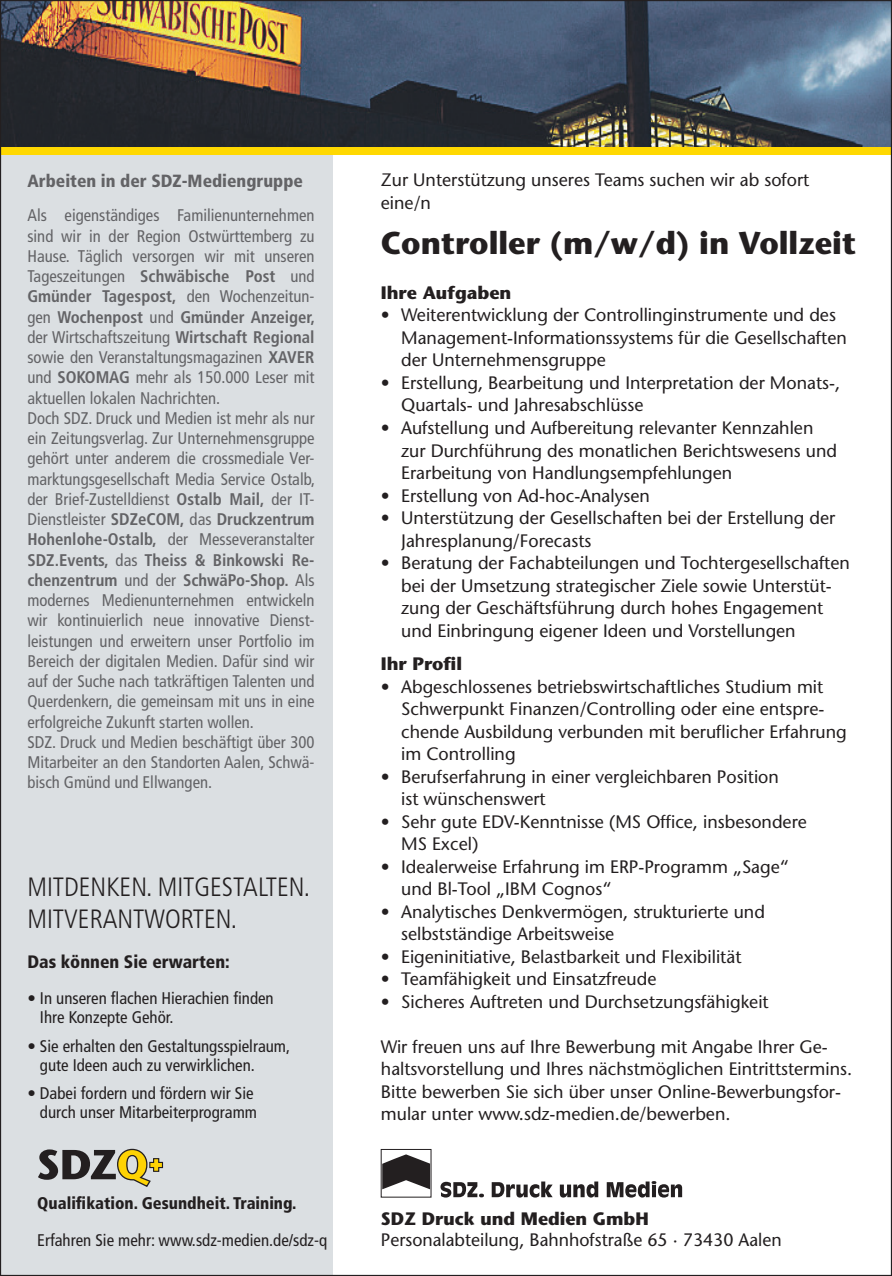
<style>
.page{position:relative;width:892px;height:1276px;background:#fff}
.page>*{position:absolute;margin:0;border:0;box-sizing:border-box;transform-origin:0 0}
.t1{font:700 31.5px "Stone Sans";color:#231f20}
.t2{font:300 condensed 26.55px/31.5px "Frutiger LT";color:#231f20}
.t3{font:18px/22.5px "Stone Sans";color:#231f20}
.t4{font:700 18px "Stone Sans";color:#231f20}
.t5{font:900 condensed 18px "Frutiger LT";color:#231f20}
.t6{font:900 condensed 17.55px "Frutiger LT";color:#636366}
.t7{font:condensed 16.88px/20.2px "Frutiger LT";color:#636366}
.t8{font:condensed 16.88px/19.1px "Frutiger LT";color:#231f20}
.t9{font:900 condensed 16.88px "Frutiger LT";color:#231f20}
.s1{font-weight:700}
</style>
<div class="page">
<div style="left:0;top:110px;width:332px;height:1166px;background:#dbdfe2"></div>
<img style="left:2px;top:2px;width:888px;height:145px">
<div style="left:0;top:147px;width:892px;height:8px;background:#ffd801"></div>
<svg style="left:38px;top:1148px;width:126px;height:39px"></svg>
<div style="left:381px;top:1149px;width:50px;height:48px;border:1px solid #231f20"></div>
<svg style="left:382px;top:1154px;width:48px;height:35px"></svg>
<svg style="left:440px;top:1181px;width:44px;height:16px"></svg>
<svg style="left:492px;top:1181px;width:60px;height:16px"></svg>
<svg style="left:560px;top:1181px;width:38px;height:16px"></svg>
<svg style="left:607px;top:1181px;width:75px;height:16px"></svg>
<p class="t6" style="left:27px;top:171px;width:277px">Arbeiten in der SDZ-Mediengruppe</p>
<p class="t7" style="left:27px;top:205px;width:289px">Als eigenständiges Familienunternehmen sind wir in der Region Ostwürttemberg zu Hause. Täglich versorgen wir mit unseren Tageszeitungen <span class="s1">Schwäbische Post</span> und <span class="s1">Gmünder Tagespost,</span> den Wochenzeitun&shy;gen <span class="s1">Wochenpost</span> und <span class="s1">Gmünder Anzeiger, </span>der Wirtschaftszeitung <span class="s1">Wirtschaft Regional </span>sowie den Veranstaltungsmagazinen <span class="s1">XAVER </span>und <span class="s1">SOKOMAG</span> mehr als 150.000 Leser mit aktuellen lokalen Nachrichten.<br>Doch SDZ. Druck und Medien ist mehr als nur ein Zeitungsverlag. Zur Unternehmensgruppe gehört unter anderem die crossmediale Ver&shy;marktungsgesellschaft Media Service Ostalb, der Brief-Zustelldienst <span class="s1">Ostalb Mail,</span> der IT-Dienstleister <span class="s1">SDZeCOM,</span> das <span class="s1">Druckzentrum Hohenlohe-Ostalb,</span> der Messeveranstalter <span class="s1">SDZ.Events,</span> das <span class="s1">Theiss &amp; Binkowski Re&shy;chenzentrum</span> und der <span class="s1">SchwäPo-Shop.</span> Als modernes Medienunternehmen entwickeln wir kontinuierlich neue innovative Dienst&shy;leistungen und erweitern unser Portfolio im Bereich der digitalen Medien. Dafür sind wir auf der Suche nach tatkräftigen Talenten und Querdenkern, die gemeinsam mit uns in eine erfolgreiche Zukunft starten wollen.<br>SDZ. Druck und Medien beschäftigt über 300<br>Mitarbeiter an den Standorten Aalen, Schwä&shy;bisch Gmünd und Ellwangen.</p>
<h2 class="t2" style="left:27px;top:871px;width:284px">MITDENKEN. MITGESTALTEN.<br>MITVERANTWORTEN.</h2>
<p class="t5" style="left:27px;top:951px;width:204px">Das können Sie erwarten:</p>
<p class="t8" style="left:40px;top:989px;width:235px;text-indent:-12px">• In unseren flachen Hierachien finden<br>Ihre Konzepte Gehör.</p>
<p class="t8" style="left:40px;top:1036px;width:252px;text-indent:-12px">• Sie erhalten den Gestaltungsspielraum, gute Ideen auch zu verwirklichen.</p>
<p class="t8" style="left:27px;top:1083px;width:231px;text-align:right">• Dabei fordern und fördern wir Sie durch unser Mitarbeiterprogramm</p>
<p class="t9" style="left:37px;top:1193px;width:261px">Qualifikation. Gesundheit. Training.</p>
<p class="t8" style="left:37px;top:1231px;width:291px">Erfahren Sie mehr: www.sdz-medien.de/sdz-q</p>
<p class="t3" style="left:381px;top:169px;width:430px">Zur Unterstützung unseres Teams suchen wir ab sofort eine/n</p>
<h1 class="t1" style="left:381px;top:224px;width:477px">Controller (m/w/d) in Vollzeit</h1>
<p class="t4" style="left:381px;top:282px;width:132px">Ihre Aufgaben</p>
<p class="t3" style="left:401px;top:304px;width:447px;text-indent:-20px">• Weiterentwicklung der Controllinginstrumente und des<br>Management-Informationssystems für die Gesellschaften der Unternehmensgruppe</p>
<p class="t3" style="left:401px;top:371px;width:440px;text-indent:-20px">• Erstellung, Bearbeitung und Interpretation der Monats-,<br>Quartals- und Jahresabschlüsse</p>
<p class="t3" style="left:401px;top:416px;width:437px;text-indent:-20px">• Aufstellung und Aufbereitung relevanter Kennzahlen zur Durchführung des monatlichen Berichtswesens und<br>Erarbeitung von Handlungsempfehlungen</p>
<p class="t3" style="left:381px;top:484px;width:270px">• Erstellung von Ad-hoc-Analysen</p>
<p class="t3" style="left:401px;top:506px;width:436px;text-indent:-20px">• Unterstützung der Gesellschaften bei der Erstellung der<br>Jahresplanung/Forecasts</p>
<p class="t3" style="left:401px;top:551px;width:450px;text-indent:-20px">• Beratung der Fachabteilungen und Tochtergesellschaften bei der Umsetzung strategischer Ziele sowie Unterstüt&shy;zung der Geschäftsführung durch hohes Engagement und Einbringung eigener Ideen und Vorstellungen</p>
<p class="t4" style="left:381px;top:653px;width:83px">Ihr Profil</p>
<p class="t3" style="left:401px;top:675px;width:447px;text-indent:-20px">• Abgeschlossenes betriebswirtschaftliches Studium mit Schwerpunkt Finanzen/Controlling oder eine entspre&shy;chende Ausbildung verbunden mit beruflicher Erfahrung im Controlling</p>
<p class="t3" style="left:401px;top:765px;width:379px;text-indent:-20px">• Berufserfahrung in einer vergleichbaren Position ist wünschenswert</p>
<p class="t3" style="left:401px;top:810px;width:407px;text-indent:-20px">• Sehr gute EDV-Kenntnisse (MS Office, insbesondere<br>MS Excel)</p>
<p class="t3" style="left:401px;top:855px;width:389px;text-indent:-20px">• Idealerweise Erfahrung im ERP-Programm „Sage“ und Bl-Tool „IBM Cognos“</p>
<p class="t3" style="left:401px;top:900px;width:365px;text-indent:-20px">• Analytisches Denkvermögen, strukturierte und selbstständige Arbeitsweise</p>
<p class="t3" style="left:381px;top:945px;width:362px">• Eigeninitiative, Belastbarkeit und Flexibilität</p>
<p class="t3" style="left:381px;top:968px;width:277px">• Teamfähigkeit und Einsatzfreude</p>
<p class="t3" style="left:381px;top:990px;width:389px">• Sicheres Auftreten und Durchsetzungsfähigkeit</p>
<p class="t3" style="left:381px;top:1035px;width:473px">Wir freuen uns auf Ihre Bewerbung mit Angabe Ihrer Ge&shy;haltsvorstellung und Ihres nächstmöglichen Eintrittstermins.<br>Bitte bewerben Sie sich über unser Online-Bewerbungsfor&shy;mular unter www.sdz-medien.de/bewerben.</p>
<p class="t4" style="left:381px;top:1207px;width:269px">SDZ Druck und Medien GmbH</p>
<p class="t3" style="left:381px;top:1229px;width:402px">Personalabteilung, Bahnhofstraße 65 · 73430 Aalen</p>
</div>
